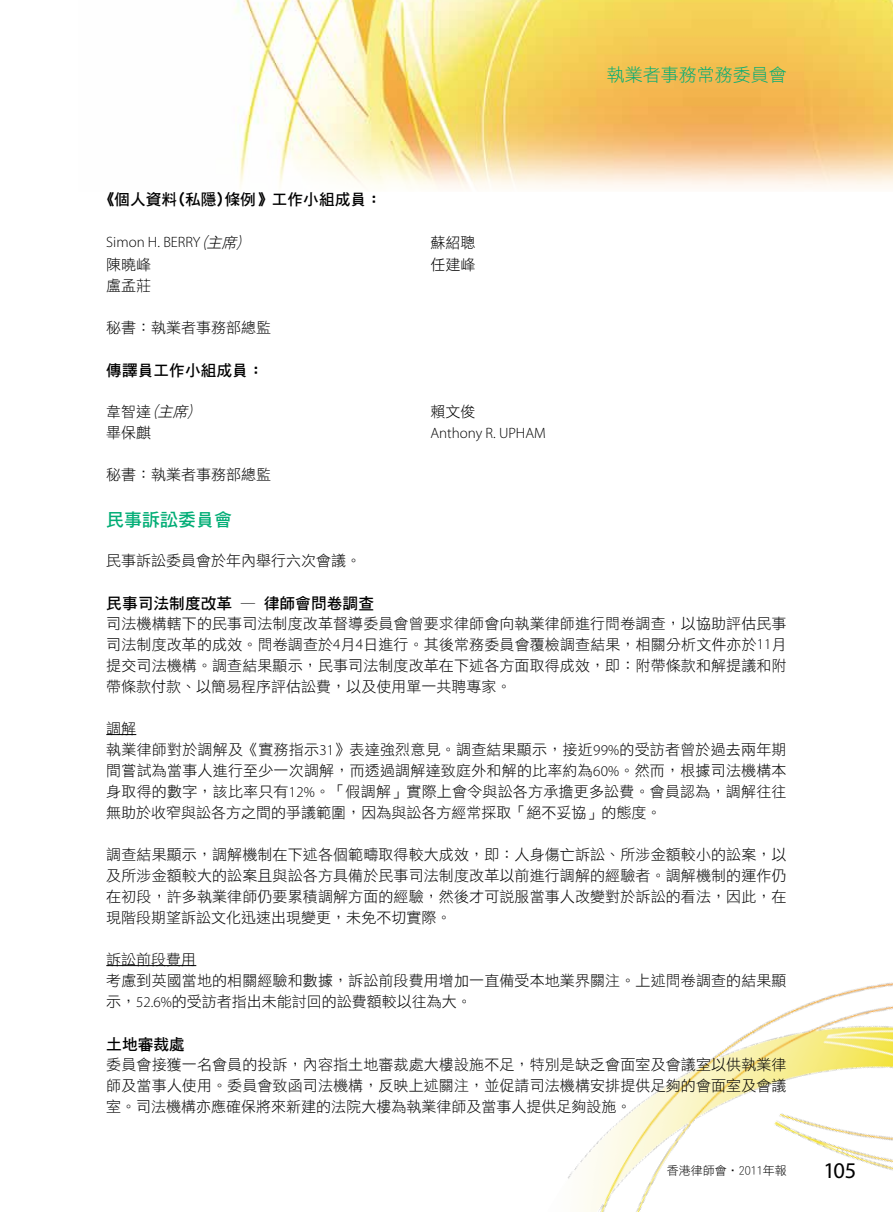
<style>
.page{position:relative;width:893px;height:1212px;background:#fff}
.page>*{position:absolute;margin:0;border:0;box-sizing:border-box;transform-origin:0 0}
.t1{font:22.5px "Myriad Pro";color:#000}
.t2{font:18px "DF Hei Lt HK BF";color:#00ad75}
.t3{font:18px "DF Hei Bd HK BF";color:#00ad75}
.t4{font:15.75px "DF Hei Bd HK BF";color:#000}
.t5{font:15px/21px "DF Hei Lt HK BF";letter-spacing:.01em;color:#000;text-align:justify}
.t6{font:300 15px "Myriad Pro";color:#000}
.t7{font:italic 15px "DF Hei Lt HK BF";color:#000}
.t8{font:12px "DF Hei Lt HK BF";color:#000}
.s1{font-family:"DF Hei Lt HK BF";font-weight:400;font-style:italic}
.s2{font-style:normal}
.s3{font-family:"Myriad Pro";font-weight:300}
</style>
<div class="page">
<img style="left:568px;top:982px;width:325px;height:230px">
<img style="left:234px;top:0;width:659px;height:189px">
<hr style="left:106px;top:734px;width:30px;height:1px;background:#000">
<hr style="left:106px;top:965px;width:90px;height:1px;background:#000">
<p class="t2" style="left:607px;top:66px;width:181px">執業者事務常務委員會</p>
<p class="t4" style="left:101px;top:191px;width:283px">《個人資料(私隱)條例》工作小組成員：</p>
<p class="t6" style="left:106px;top:234px;width:143px">Simon H. BERRY<span class="s1">(主席)</span></p>
<p class="t5" style="left:430px;top:232px;width:46px">蘇紹聰</p>
<p class="t5" style="left:106px;top:254px;width:46px">陳曉峰</p>
<p class="t5" style="left:430px;top:254px;width:46px">任建峰</p>
<p class="t5" style="left:106px;top:275px;width:46px">盧孟莊</p>
<p class="t5" style="left:106px;top:317px;width:167px">秘書：執業者事務部總監</p>
<p class="t4" style="left:106px;top:362px;width:159px">傳譯員工作小組成員：</p>
<p class="t7" style="left:106px;top:404px;width:94px"><span class="s2">韋智達</span>(主席)</p>
<p class="t5" style="left:430px;top:401px;width:46px">賴文俊</p>
<p class="t5" style="left:106px;top:422px;width:46px">畢保麒</p>
<p class="t6" style="left:430px;top:425px;width:117px">Anthony R. UPHAM</p>
<p class="t5" style="left:106px;top:464px;width:166px">秘書：執業者事務部總監</p>
<p class="t3" style="left:106px;top:511px;width:127px">民事訴訟委員會</p>
<p class="t5" style="left:106px;top:550px;width:256px">民事訴訟委員會於年內舉行六次會議。</p>
<p class="t4" style="left:106px;top:595px;width:269px">民事司法制度改革 — 律師會問卷調查</p>
<p class="t5" style="left:106px;top:613px;width:682px">司法機構轄下的民事司法制度改革督導委員會曾要求律師會向執業律師進行問卷調查，以協助評估民事司法制度改革的成效。問卷調查於<span class="s3">4</span>月<span class="s3">4</span>日進行。其後常務委員會覆檢調查結果，相關分析文件亦於<span class="s3">11</span>月提交司法機構。調查結果顯示，民事司法制度改革在下述各方面取得成效，即：附帶條款和解提議和附帶條款付款、以簡易程序評估訟費，以及使用單一共聘專家。</p>
<p class="t5" style="left:106px;top:718px;width:682px;text-align:left">調解<br>執業律師對於調解及《實務指示<span class="s3">31</span>》表達強烈意見。調查結果顯示，接近<span class="s3">99%</span>的受訪者曾於過去兩年期間嘗試為當事人進行至少一次調解，而透過調解達致庭外和解的比率約為<span class="s3">60%</span>。然而，根據司法機構本身取得的數字，該比率只有<span class="s3">12%</span>。「假調解」實際上會令與訟各方承擔更多訟費。會員認為，調解往往無助於收窄與訟各方之間的爭議範圍，因為與訟各方經常採取「絕不妥協」的態度。</p>
<p class="t5" style="left:106px;top:844px;width:682px">調查結果顯示，調解機制在下述各個範疇取得較大成效，即：人身傷亡訴訟、所涉金額較小的訟案，以及所涉金額較大的訟案且與訟各方具備於民事司法制度改革以前進行調解的經驗者。調解機制的運作仍在初段，許多執業律師仍要累積調解方面的經驗，然後才可說服當事人改變對於訴訟的看法，因此，在現階段期望訴訟文化迅速出現變更，未免不切實際。</p>
<p class="t5" style="left:106px;top:949px;width:682px;text-align:left">訴訟前段費用<br>考慮到英國當地的相關經驗和數據，訴訟前段費用增加一直備受本地業界關注。上述問卷調查的結果顯示，<span class="s3">52.6%</span>的受訪者指出未能討回的訟費額較以往為大。</p>
<p class="t4" style="left:106px;top:1036px;width:80px">土地審裁處</p>
<p class="t5" style="left:106px;top:1054px;width:682px">委員會接獲一名會員的投訴，內容指土地審裁處大樓設施不足，特別是缺乏會面室及會議室以供執業律師及當事人使用。委員會致函司法機構，反映上述關注，並促請司法機構安排提供足夠的會面室及會議室。司法機構亦應確保將來新建的法院大樓為執業律師及當事人提供足夠設施。</p>
<p class="t8" style="left:667px;top:1164px;width:121px">香港律師會•2011年報</p>
<h1 class="t1" style="left:823px;top:1156px;width:34px">105</h1>
</div>
